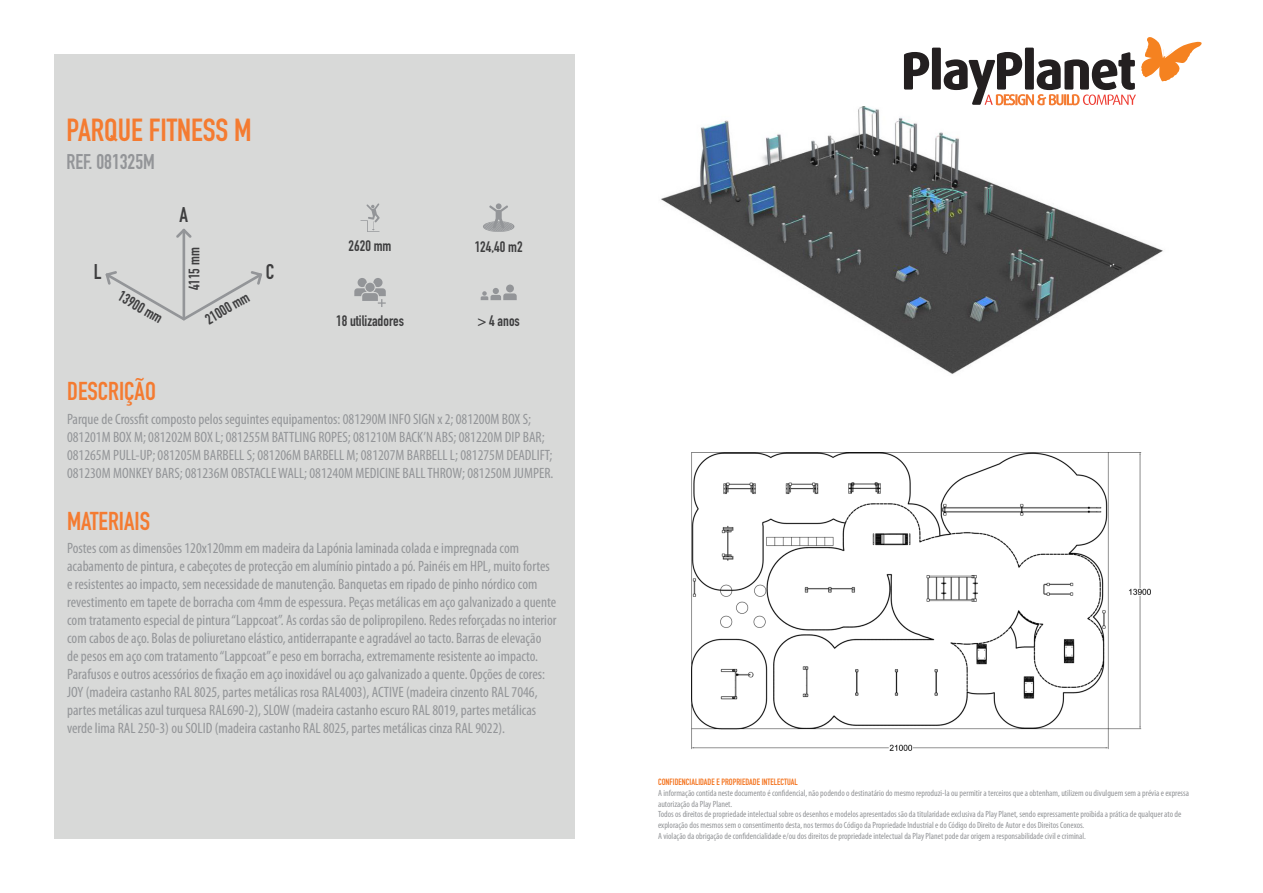
<style>
.page{position:relative;width:1263px;height:893px;background:#fff}
.page>*{position:absolute;margin:0;border:0;box-sizing:border-box;transform-origin:0 0}
.t1{font:31.5px "DIN Engschrift Std";color:#f47b31}
.t2{font:25.5px "DIN Engschrift Std";color:#f47b31}
.t3{font:21px "DIN Engschrift Std";color:#939598}
.t4{font:21px "DIN Engschrift Std";color:#3e3e3f}
.t5{font:condensed 15px/18px "Myriad Pro";color:#939598}
.t6{font:15px "DIN Engschrift Std";color:#3e3e3f}
.t7{font:condensed 9px/10.8px "Myriad Pro";color:#939598}
.t8{font:9px "DIN Engschrift Std";color:#f47521}
</style>
<div class="page">
<div style="left:54px;top:54px;width:520px;height:785px;background:#d8d9d8"></div>
<svg style="left:360px;top:203px;width:20px;height:29px"></svg>
<svg style="left:354px;top:278px;width:32px;height:29px"></svg>
<div style="left:506px;top:285px;width:8px;height:7px;background:#939598;border-radius:50%"></div>
<svg style="left:481px;top:288px;width:36px;height:12px"></svg>
<svg style="left:483px;top:203px;width:32px;height:29px"></svg>
<svg style="left:106px;top:229px;width:156px;height:92px"></svg>
<img style="left:661px;top:106px;width:502px;height:268px">
<img style="left:692px;top:453px;width:458px;height:297px">
<svg style="left:904px;top:52px;width:25px;height:38px"></svg>
<div style="left:932px;top:48px;width:9px;height:42px;background:#231f20"></div>
<svg style="left:944px;top:38px;width:258px;height:67px"></svg>
<p class="t1" style="left:66px;top:112px;width:187px">PARQUE FITNESS M</p>
<p class="t3" style="left:66px;top:149px;width:90px">REF. 081325M</p>
<p class="t4" style="left:180px;top:202px;width:10px">A</p>
<p class="t6" style="left:185px;top:290px;width:44px;rotate:-90deg">4115 mm</p>
<p class="t4" style="left:94px;top:259px;width:9px">L</p>
<p class="t4" style="left:266px;top:259px;width:10px">C</p>
<p class="t6" style="left:124px;top:287px;width:50px;rotate:30deg">13900 mm</p>
<p class="t6" style="left:202px;top:312px;width:50px;rotate:-30deg">21000 mm</p>
<p class="t2" style="left:67px;top:376px;width:90px">DESCRIÇÃO</p>
<p class="t6" style="left:349px;top:237px;width:44px">2620 mm</p>
<p class="t6" style="left:336px;top:312px;width:69px">18 utilizadores</p>
<p class="t6" style="left:475px;top:238px;width:49px">124,40 m2</p>
<p class="t6" style="left:477px;top:312px;width:44px">&gt; 4 anos</p>
<p class="t5" style="left:67px;top:409px;width:488px">Parque de Crossfit composto pelos seguintes equipamentos: 081290M INFO SIGN x 2; 081200M BOX S; 081201M BOX M; 081202M BOX L; 081255M BATTLING ROPES; 081210M BACK’N ABS; 081220M DIP BAR; 081265M PULL-UP; 081205M BARBELL S; 081206M BARBELL M; 081207M BARBELL L; 081275M DEADLIFT; 081230M MONKEY BARS; 081236M OBSTACLE WALL; 081240M MEDICINE BALL THROW; 081250M JUMPER.</p>
<p class="t2" style="left:67px;top:506px;width:85px">MATERIAIS</p>
<p class="t5" style="left:67px;top:538px;width:491px">Postes com as dimensões 120x120mm em madeira da Lapónia laminada colada e impregnada com acabamento de pintura, e cabeçotes de protecção em alumínio pintado a pó. Painéis em HPL, muito fortes e resistentes ao impacto, sem necessidade de manutenção. Banquetas em ripado de pinho nórdico com revestimento em tapete de borracha com 4mm de espessura. Peças metálicas em aço galvanizado a quente com tratamento especial de pintura “Lappcoat”. As cordas são de polipropileno. Redes reforçadas no interior com cabos de aço. Bolas de poliuretano elástico, antiderrapante e agradável ao tacto. Barras de elevação de pesos em aço com tratamento “Lappcoat” e peso em borracha, extremamente resistente ao impacto.<br>Parafusos e outros acessórios de fixação em aço inoxidável ou aço galvanizado a quente. Opções de cores:<br>JOY (madeira castanho RAL 8025, partes metálicas rosa RAL4003), ACTIVE (madeira cinzento RAL 7046, partes metálicas azul turquesa RAL690-2), SLOW (madeira castanho escuro RAL 8019, partes metálicas verde lima RAL 250-3) ou SOLID (madeira castanho RAL 8025, partes metálicas cinza RAL 9022).</p>
<p class="t8" style="left:658px;top:776px;width:141px">CONFIDENCIALIDADE E PROPRIEDADE INTELECTUAL</p>
<p class="t7" style="left:658px;top:787px;width:532px">A informação contida neste documento é confidencial, não podendo o destinatário do mesmo reproduzi-la ou permitir a terceiros que a obtenham, utilizem ou divulguem sem a prévia e expressa autorização da Play Planet.</p>
<p class="t7" style="left:658px;top:809px;width:525px">Todos os direitos de propriedade intelectual sobre os desenhos e modelos apresentados são da titularidade exclusiva da Play Planet, sendo expressamente proibida a prática de qualquer ato de exploração dos mesmos sem o consentimento desta, nos termos do Código da Propriedade Industrial e do Código do Direito de Autor e dos Direitos Conexos.</p>
<p class="t7" style="left:658px;top:830px;width:429px">A violação da obrigação de confidencialidade e/ou dos direitos de propriedade intelectual da Play Planet pode dar origem a responsabilidade civil e criminal.</p>
</div>
